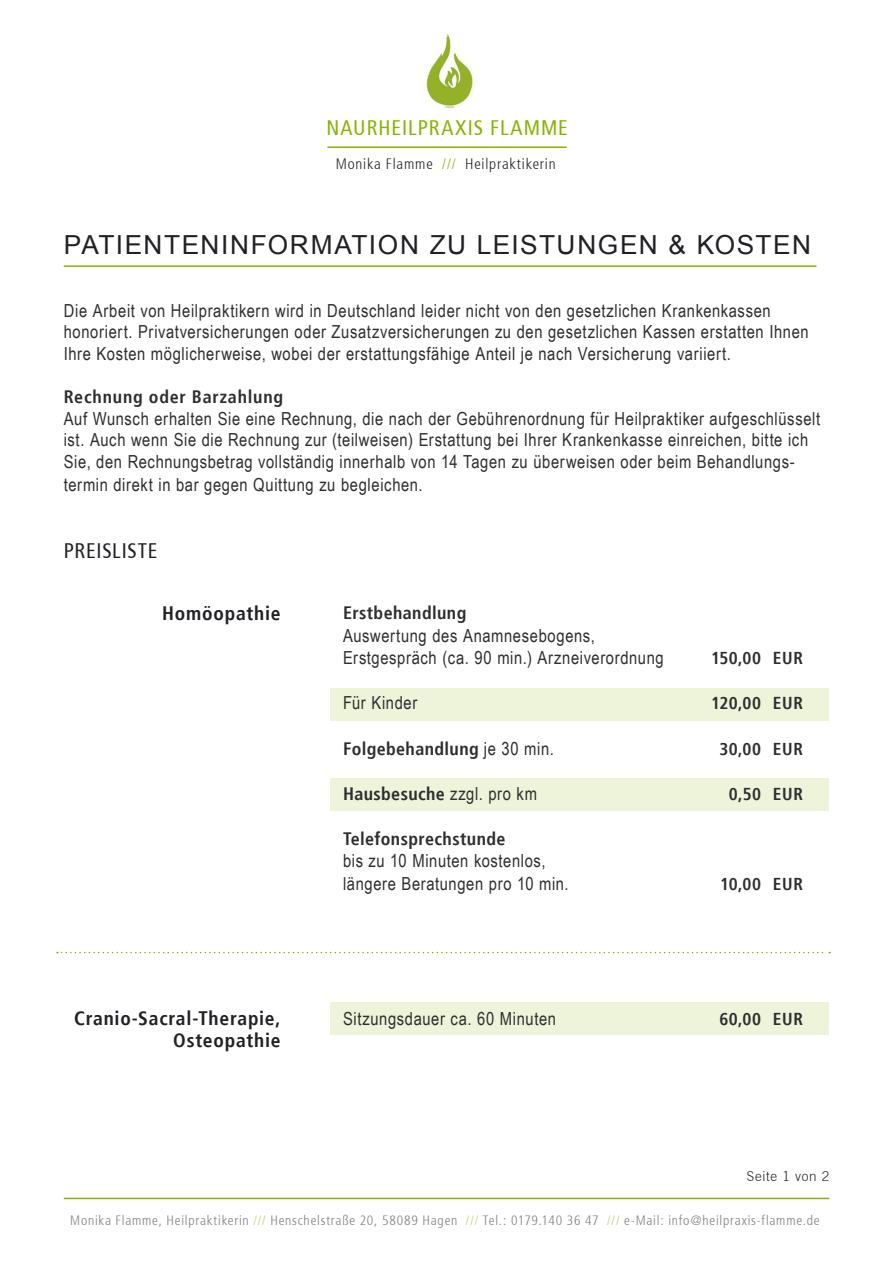
<style>
.page{position:relative;width:893px;height:1263px;background:#fff}
.page>*{position:absolute;margin:0;border:0;box-sizing:border-box;transform-origin:0 0}
.t1{font:26.25px "Arial";letter-spacing:.06em;color:#212125}
.t2{font:condensed 21px "Frutiger";letter-spacing:.045em;color:#86b300}
.t3{font:condensed 21px "Frutiger";letter-spacing:.04em;color:#212125}
.t4{font:700 condensed 19.5px "Frutiger";letter-spacing:.04em;color:#212125}
.t5{font:18px/21.6px "Arial Narrow";letter-spacing:.035em;color:#2e2d30}
.t6{font:700 condensed 18px "Frutiger";letter-spacing:.02em;color:#2e2d30}
.t7{font:700 condensed 18px "Frutiger";letter-spacing:.045em;color:#2e2d30}
.t8{font:700 condensed 17.25px "Frutiger";letter-spacing:.035em;color:#2e2d30}
.t9{font:300 condensed 15px "Frutiger";letter-spacing:.055em;color:#212125}
.t10{font:300 condensed 13.5px "Frutiger";letter-spacing:.06em;color:#7f7f83}
.t11{font:300 13.5px "Trade Gothic";letter-spacing:.045em;color:#212125}
.s1{color:#86b300}
.s2{font-family:"Arial Narrow";font-weight:400;font-stretch:normal}
.s3{color:#b6d166}
</style>
<div class="page">
<div style="left:330px;top:688px;width:498px;height:32px;background:#edf4d9"></div>
<div style="left:330px;top:778px;width:498px;height:33px;background:#edf4d9"></div>
<div style="left:330px;top:1002px;width:498px;height:33px;background:#edf4d9"></div>
<svg style="left:57px;top:952px;width:773px;height:1px"></svg>
<hr style="left:327px;top:146px;width:240px;height:2px;background:#86b300">
<hr style="left:64px;top:265px;width:752px;height:2px;background:#86b300">
<hr style="left:64px;top:1198px;width:765px;height:1px;background:#86b300">
<img style="left:426px;top:34px;width:47px;height:74px">
<p class="t2" style="left:327px;top:116px;width:243px">NAURHEILPRAXIS FLAMME</p>
<p class="t9" style="left:336px;top:156px;width:221px">Monika Flamme <span class="s1">///</span> Heilpraktikerin</p>
<p class="t1" style="left:64px;top:227px;width:749px">PATIENTENINFORMATION ZU LEISTUNGEN &amp; KOSTEN</p>
<p class="t5" style="left:64px;top:299px;width:709px">Die Arbeit von Heilpraktikern wird in Deutschland leider nicht von den gesetzlichen Krankenkassen</p>
<p class="t5" style="left:64px;top:321px;width:746px">honoriert. Privatversicherungen oder Zusatzversicherungen zu den gesetzlichen Kassen erstatten Ihnen<br>Ihre Kosten möglicherweise, wobei der erstattungsfähige Anteil je nach Versicherung variiert.</p>
<p class="t7" style="left:64px;top:386px;width:221px">Rechnung oder Barzahlung</p>
<p class="t5" style="left:64px;top:407px;width:758px">Auf Wunsch erhalten Sie eine Rechnung, die nach der Gebührenordnung für Heilpraktiker aufgeschlüsselt ist. Auch wenn Sie die Rechnung zur (teilweisen) Erstattung bei Ihrer Krankenkasse einreichen, bitte ich<br>Sie, den Rechnungsbetrag vollständig innerhalb von 14 Tagen zu überweisen oder beim Behandlungs-</p>
<p class="t5" style="left:64px;top:473px;width:360px">termin direkt in bar gegen Quittung zu begleichen.</p>
<p class="t3" style="left:64px;top:538px;width:95px">PREISLISTE</p>
<p class="t4" style="left:162px;top:601px;width:120px">Homöopathie</p>
<p class="t4" style="left:74px;top:1006px;width:208px">Cranio-Sacral-Therapie,</p>
<p class="t4" style="left:173px;top:1029px;width:109px">Osteopathie</p>
<p class="t6" style="left:343px;top:602px;width:125px">Erstbehandlung</p>
<p class="t5" style="left:343px;top:624px;width:253px">Auswertung des Anamnesebogens,</p>
<p class="t5" style="left:343px;top:647px;width:322px">Erstgespräch (ca. 90 min.) Arzneiverordnung</p>
<p class="t5" style="left:343px;top:692px;width:76px">Für Kinder</p>
<p class="t6" style="left:343px;top:737px;width:212px">Folgebehandlung <span class="s2">je 30 min.</span></p>
<p class="t6" style="left:343px;top:782px;width:195px">Hausbesuche <span class="s2">zzgl. pro km</span></p>
<p class="t6" style="left:343px;top:827px;width:164px">Telefonsprechstunde</p>
<p class="t5" style="left:343px;top:849px;width:204px">bis zu 10 Minuten kostenlos,</p>
<p class="t5" style="left:343px;top:872px;width:227px">längere Beratungen pro 10 min.</p>
<p class="t5" style="left:343px;top:1007px;width:214px">Sitzungsdauer ca. 60 Minuten</p>
<p class="t8" style="left:711px;top:648px;width:52px">150,00</p>
<p class="t8" style="left:711px;top:693px;width:51px">120,00</p>
<p class="t8" style="left:719px;top:738px;width:43px">30,00</p>
<p class="t8" style="left:729px;top:783px;width:34px">0,50</p>
<p class="t8" style="left:773px;top:648px;width:32px">EUR</p>
<p class="t8" style="left:773px;top:693px;width:32px">EUR</p>
<p class="t8" style="left:773px;top:738px;width:32px">EUR</p>
<p class="t8" style="left:773px;top:783px;width:32px">EUR</p>
<p class="t8" style="left:720px;top:873px;width:43px">10,00</p>
<p class="t8" style="left:773px;top:873px;width:32px">EUR</p>
<p class="t8" style="left:719px;top:1008px;width:43px">60,00</p>
<p class="t8" style="left:773px;top:1008px;width:32px">EUR</p>
<p class="t11" style="left:747px;top:1168px;width:84px">Seite 1 von 2</p>
<p class="t10" style="left:70px;top:1213px;width:751px">Monika Flamme, Heilpraktikerin <span class="s3">///</span> Henschelstraße 20, 58089 Hagen <span class="s3">///</span> Tel.: 0179.140 36 47 <span class="s3">///</span> e-Mail: info@heilpraxis-flamme.de</p>
</div>
